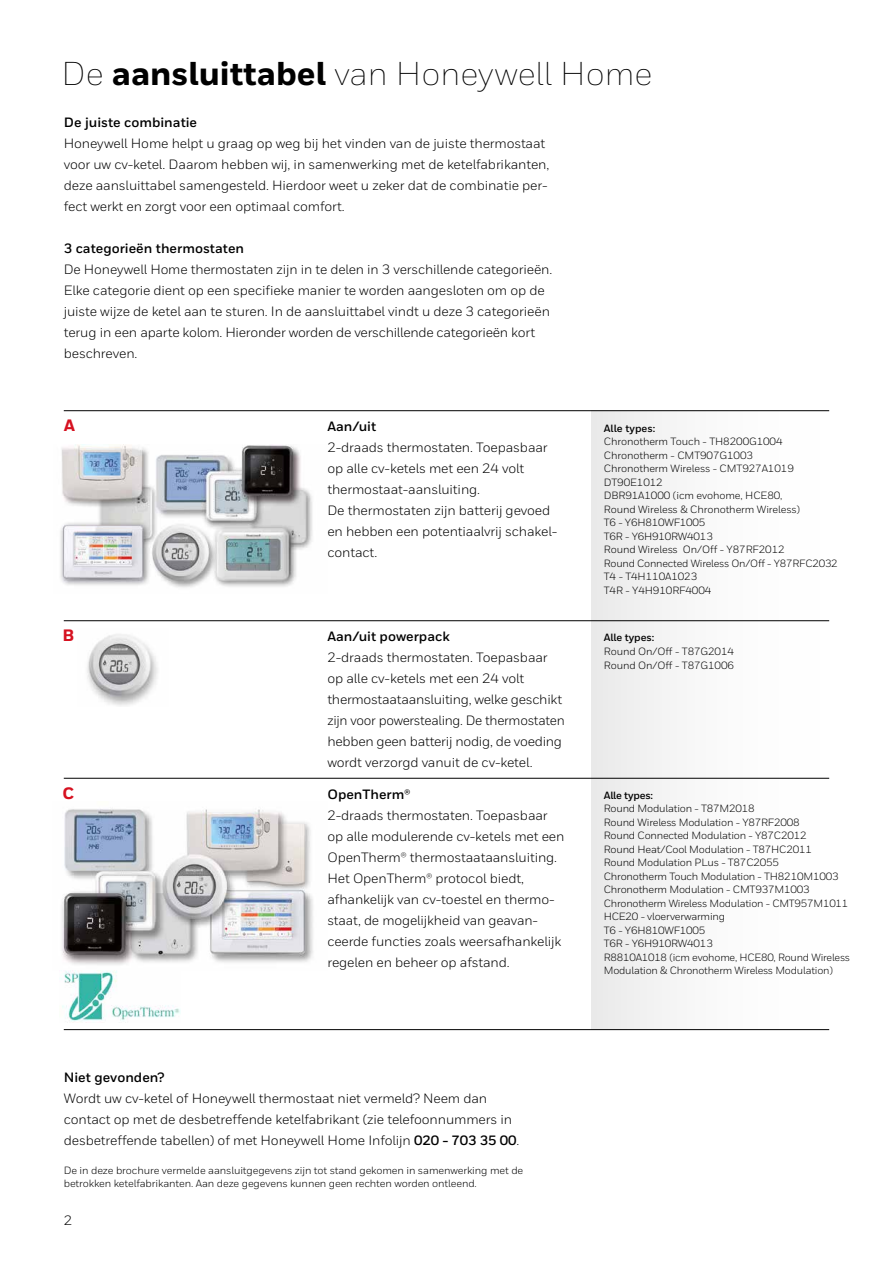
<style>
.page{position:relative;width:893px;height:1263px;background:#fff}
.page>*{position:absolute;margin:0;border:0;box-sizing:border-box;transform-origin:0 0}
.t1{font:300 33px "Honeywell Sans";color:#000}
.t2{font:800 16.5px "Honeywell Sans";color:#d61120}
.t3{font:13.5px/21px "Honeywell Sans";letter-spacing:-.01em;color:#000}
.t4{font:700 13.5px "Honeywell Sans";color:#000}
.t5{font:10.5px/13.5px "Honeywell Sans";letter-spacing:-.02em;color:#000}
.t6{font:700 10.5px "Honeywell Sans";letter-spacing:-.01em;color:#000}
.s1{font-weight:800}
.s2{font-weight:700}
</style>
<div class="page">
<div style="left:591px;top:411px;width:238px;height:619px;background:linear-gradient(to right,#ececec,#fff)"></div>
<img style="left:60px;top:444px;width:253px;height:144px">
<img style="left:62px;top:809px;width:251px;height:156px">
<img style="left:87px;top:634px;width:71px;height:72px">
<img style="left:60px;top:971px;width:120px;height:51px">
<hr style="left:64px;top:410px;width:765px;height:1px;background:#000">
<hr style="left:64px;top:620px;width:765px;height:1px;background:#000">
<hr style="left:64px;top:778px;width:765px;height:1px;background:#000">
<hr style="left:64px;top:1029px;width:765px;height:1px;background:#000">
<h1 class="t1" style="left:62px;top:54px;width:592px">De <span class="s1">aansluittabel</span> van Honeywell Home</h1>
<p class="t4" style="left:64px;top:114px;width:135px">De juiste combinatie</p>
<p class="t3" style="left:64px;top:133px;width:487px">Honeywell Home helpt u graag op weg bij het vinden van de juiste thermostaat voor uw cv-ketel. Daarom hebben wij, in samenwerking met de ketelfabrikanten, deze aansluittabel samengesteld. Hierdoor weet u zeker dat de combinatie per&shy;fect werkt en zorgt voor een optimaal comfort.</p>
<p class="t4" style="left:64px;top:240px;width:182px">3 categorieën thermostaten</p>
<p class="t3" style="left:64px;top:259px;width:490px">De Honeywell Home thermostaten zijn in te delen in 3 verschillende categorieën.<br>Elke categorie dient op een specifieke manier te worden aangesloten om op de juiste wijze de ketel aan te sturen. In de aansluittabel vindt u deze 3 categorieën terug in een aparte kolom. Hieronder worden de verschillende categorieën kort beschreven.</p>
<p class="t2" style="left:64px;top:415px;width:13px">A</p>
<p class="t2" style="left:63px;top:625px;width:13px">B</p>
<p class="t2" style="left:63px;top:783px;width:13px">C</p>
<p class="t4" style="left:327px;top:418px;width:50px">Aan/uit</p>
<p class="t3" style="left:327px;top:437px;width:231px">2-draads thermostaten. Toepasbaar op alle cv-ketels met een 24 volt thermostaat-aansluiting.<br>De thermostaten zijn batterij gevoed en hebben een potentiaalvrij schakel&shy;contact.</p>
<p class="t4" style="left:327px;top:628px;width:124px">Aan/uit powerpack</p>
<p class="t3" style="left:327px;top:647px;width:239px">2-draads thermostaten. Toepasbaar op alle cv-ketels met een 24 volt thermostaataansluiting, welke geschikt zijn voor powerstealing. De thermostaten hebben geen batterij nodig, de voeding wordt verzorgd vanuit de cv-ketel.</p>
<p class="t4" style="left:327px;top:786px;width:85px">OpenTherm®</p>
<p class="t3" style="left:327px;top:805px;width:238px">2-draads thermostaten. Toepasbaar op alle modulerende cv-ketels met een OpenTherm® thermostaataansluiting.<br>Het OpenTherm® protocol biedt, afhankelijk van cv-toestel en thermo&shy;staat, de mogelijkheid van geavan&shy;ceerde functies zoals weersafhankelijk regelen en beheer op afstand.</p>
<p class="t4" style="left:64px;top:1069px;width:102px">Niet gevonden?</p>
<p class="t3" style="left:64px;top:1088px;width:457px">Wordt uw cv-ketel of Honeywell thermostaat niet vermeld? Neem dan contact op met de desbetreffende ketelfabrikant (zie telefoonnummers in desbetreffende tabellen) of met Honeywell Home Infolijn <span class="s2">020 - 703 35 00</span>.</p>
<p class="t5" style="left:64px;top:1163px;width:461px">De in deze brochure vermelde aansluitgegevens zijn tot stand gekomen in samenwerking met de betrokken ketelfabrikanten. Aan deze gegevens kunnen geen rechten worden ontleend.</p>
<p class="t3" style="left:64px;top:1209px;width:10px">2</p>
<p class="t6" style="left:604px;top:422px;width:53px">Alle types:</p>
<p class="t5" style="left:604px;top:435px;width:235px">Chronotherm Touch - TH8200G1004<br>Chronotherm - CMT907G1003<br>Chronotherm Wireless - CMT927A1019<br>DT90E1012<br>DBR91A1000 (icm evohome, HCE80,<br>Round Wireless &amp; Chronotherm Wireless)<br>T6 - Y6H810WF1005<br>T6R - Y6H910RW4013<br>Round Wireless On/Off - Y87RF2012<br>Round Connected Wireless On/Off - Y87RFC2032<br>T4 - T4H110A1023<br>T4R - Y4H910RF4004</p>
<p class="t6" style="left:604px;top:631px;width:52px">Alle types:</p>
<p class="t5" style="left:604px;top:645px;width:132px">Round On/Off - T87G2014<br>Round On/Off - T87G1006</p>
<p class="t6" style="left:604px;top:789px;width:51px">Alle types:</p>
<p class="t5" style="left:604px;top:802px;width:248px">Round Modulation - T87M2018<br>Round Wireless Modulation - Y87RF2008<br>Round Connected Modulation - Y87C2012<br>Round Heat/Cool Modulation - T87HC2011<br>Round Modulation PLus - T87C2055<br>Chronotherm Touch Modulation - TH8210M1003<br>Chronotherm Modulation - CMT937M1003<br>Chronotherm Wireless Modulation - CMT957M1011<br>HCE20 - vloerverwarming<br>T6 - Y6H810WF1005<br>T6R - Y6H910RW4013<br>R8810A1018 (icm evohome, HCE80, Round Wireless Modulation &amp; Chronotherm Wireless Modulation)</p>
</div>
